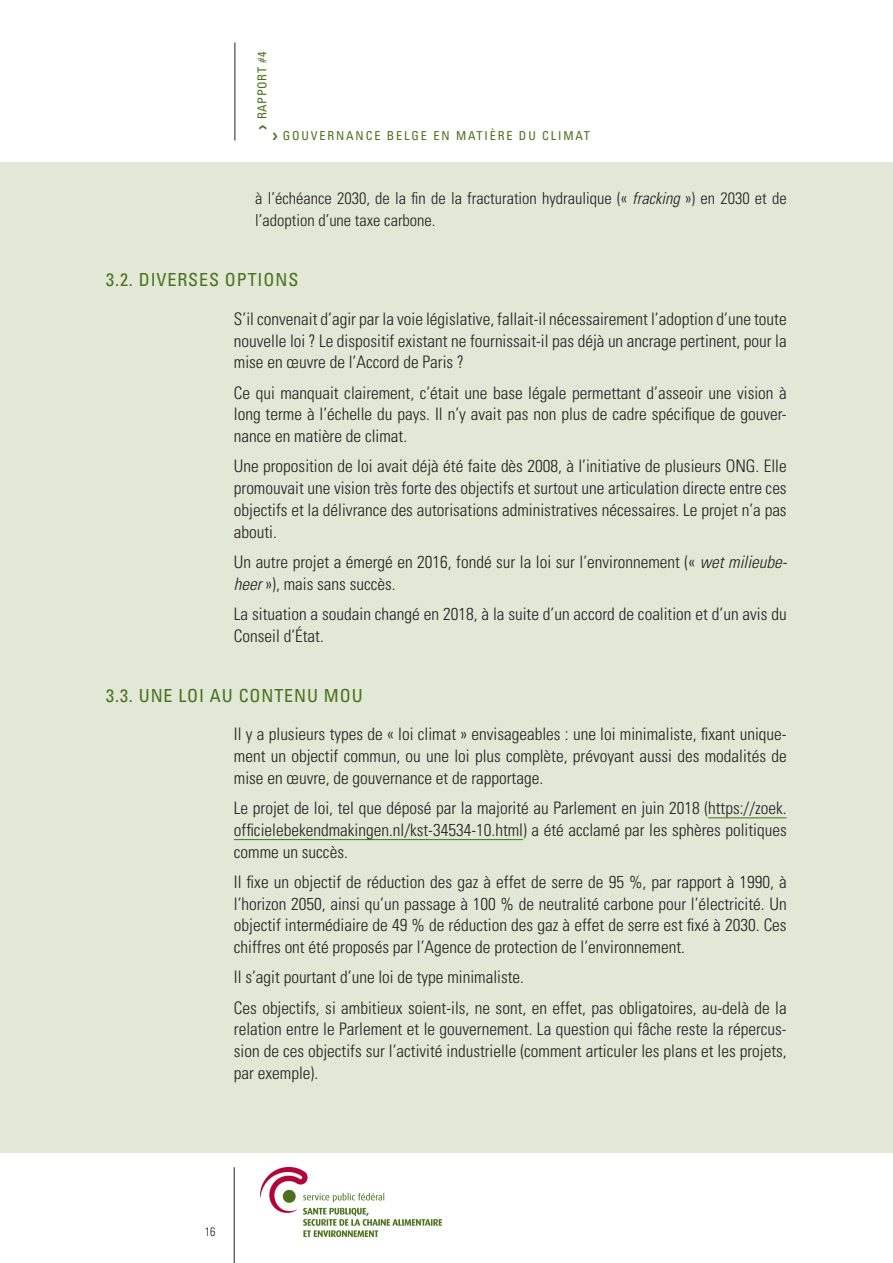
<style>
.page{position:relative;width:893px;height:1263px;background:#fff}
.page>*{position:absolute;margin:0;border:0;box-sizing:border-box;transform-origin:0 0}
.t1{font:condensed 18px "Univers";letter-spacing:.05em;color:#4b701c}
.t2{font:300 condensed 17.25px/21.8px "Univers";color:#231f20;text-align:justify}
.t3{font:300 condensed 16.5px/21.8px "Univers";color:#231f20}
.t4{font:condensed 12.3px "Univers";letter-spacing:.15em;color:#4b701c}
.t5{font:condensed 12.3px "Univers";letter-spacing:.05em;color:#4b701c}
.t6{font:300 condensed 12.15px "Univers";color:#231f20}
.s1{font-style:italic}
</style>
<div class="page">
<hr style="left:234px;top:1167px;width:1px;height:96px;background:#231f20">
<hr style="left:235px;top:43px;width:1px;height:97px;background:#231f20">
<img style="left:261px;top:1167px;width:180px;height:69px">
<div style="left:0;top:162px;width:893px;height:990px;background:#e1e8d6"></div>
<hr style="left:708px;top:817px;width:79px;height:1px;background:#4b701c">
<hr style="left:234px;top:839px;width:289px;height:1px;background:#4b701c">
<p class="t5" style="left:254px;top:119px;width:69px;rotate:-90deg">RAPPORT #4</p>
<p class="t4" style="left:283px;top:128px;width:309px">GOUVERNANCE BELGE EN MATIÈRE DU CLIMAT</p>
<p class="t3" style="left:255px;top:187px;width:533px">à l’échéance 2030, de la fin de la fracturation hydraulique (« <span class="s1">fracking</span> ») en 2030 et de l’adoption d’une taxe carbone.</p>
<p class="t1" style="left:106px;top:268px;width:194px">3.2. DIVERSES OPTIONS</p>
<p class="t2" style="left:234px;top:308px;width:554px">S’il convenait d’agir par la voie législative, fallait-il nécessairement l’adoption d’une toute nouvelle loi ? Le dispositif existant ne fournissait-il pas déjà un ancrage pertinent, pour la mise en œuvre de l’Accord de Paris ?</p>
<p class="t2" style="left:234px;top:381px;width:554px">Ce qui manquait clairement, c’était une base légale permettant d’asseoir une vision à long terme à l’échelle du pays. Il n’y avait pas non plus de cadre spécifique de gouver&shy;nance en matière de climat.</p>
<p class="t2" style="left:234px;top:455px;width:554px">Une proposition de loi avait déjà été faite dès 2008, à l’initiative de plusieurs ONG. Elle promouvait une vision très forte des objectifs et surtout une articulation directe entre ces objectifs et la délivrance des autorisations administratives nécessaires. Le projet n’a pas abouti.</p>
<p class="t2" style="left:234px;top:551px;width:555px">Un autre projet a émergé en 2016, fondé sur la loi sur l’environnement (« <span class="s1">wet milieube&shy;heer</span> »), mais sans succès.</p>
<p class="t2" style="left:234px;top:603px;width:554px">La situation a soudain changé en 2018, à la suite d’un accord de coalition et d’un avis du<br>Conseil d’État.</p>
<p class="t1" style="left:106px;top:684px;width:258px">3.3. UNE LOI AU CONTENU MOU</p>
<p class="t2" style="left:234px;top:723px;width:554px">Il y a plusieurs types de « loi climat » envisageables : une loi minimaliste, fixant unique&shy;ment un objectif commun, ou une loi plus complète, prévoyant aussi des modalités de mise en œuvre, de gouvernance et de rapportage.</p>
<p class="t2" style="left:234px;top:797px;width:554px">Le projet de loi, tel que déposé par la majorité au Parlement en juin 2018 (https://zoek. officielebekendmakingen.nl/kst-34534-10.html) a été acclamé par les sphères politiques comme un succès.</p>
<p class="t2" style="left:234px;top:871px;width:554px">Il fixe un objectif de réduction des gaz à effet de serre de 95 %, par rapport à 1990, à l’horizon 2050, ainsi qu’un passage à 100 % de neutralité carbone pour l’électricité. Un objectif intermédiaire de 49 % de réduction des gaz à effet de serre est fixé à 2030. Ces chiffres ont été proposés par l’Agence de protection de l’environnement.</p>
<p class="t2" style="left:234px;top:962px;width:554px;line-height:30.3px">Il s’agit pourtant d’une loi de type minimaliste.<br>Ces objectifs, si ambitieux soient-ils, ne sont, en effet, pas obligatoires, au-delà de la</p>
<p class="t2" style="left:234px;top:1018px;width:554px">relation entre le Parlement et le gouvernement. La question qui fâche reste la répercus&shy;sion de ces objectifs sur l’activité industrielle (comment articuler les plans et les projets, par exemple).</p>
<p class="t6" style="left:205px;top:1225px;width:12px">16</p>
</div>
